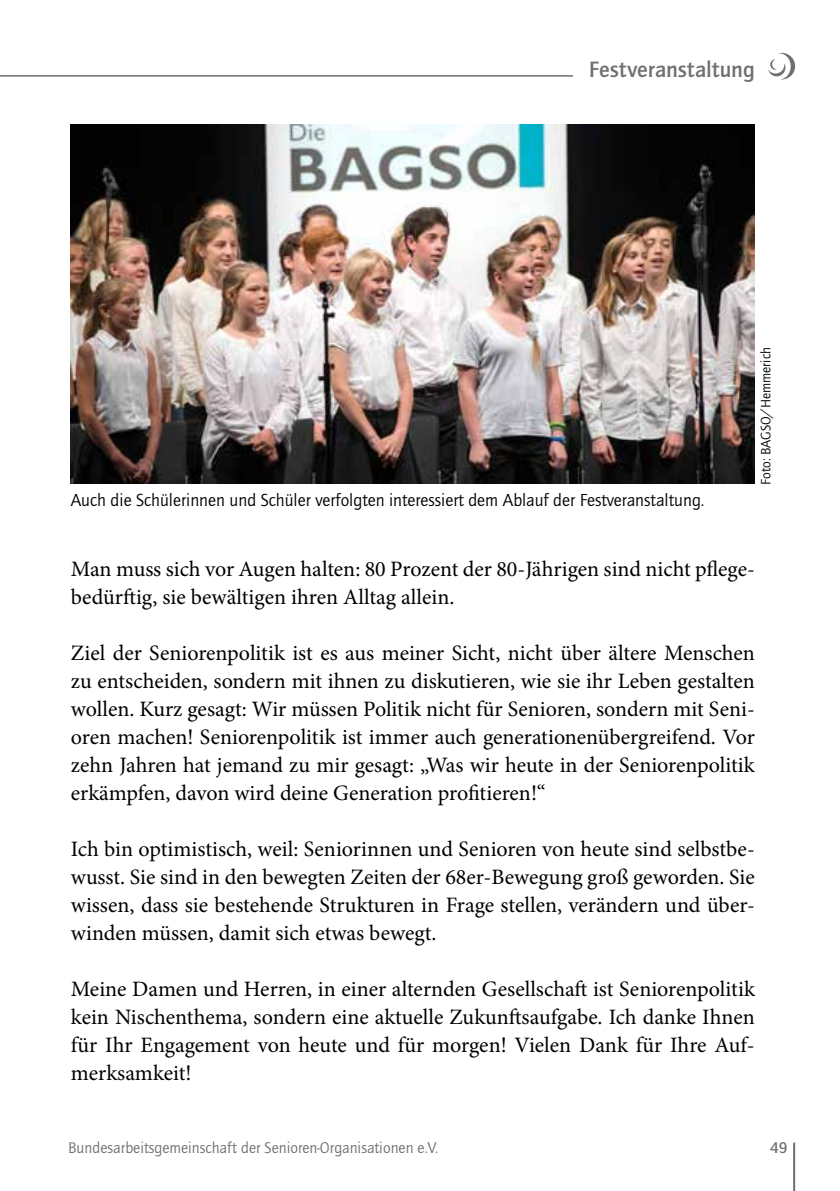
<style>
.page{position:relative;width:840px;height:1191px;background:#fff}
.page>*{position:absolute;margin:0;border:0;box-sizing:border-box;transform-origin:0 0}
.t1{font:500 23px "Quay Sans ITC Std";color:#706f6f}
.t2{font:22px/28px "Minion Pro";color:#000;text-align:justify}
.t3{font:18px "Quay Sans ITC Std";color:#000}
.t4{font:16px "Quay Sans ITC Std";color:#706f6f}
.t5{font:500 16px "Quay Sans ITC Std";color:#706f6f}
.t6{font:14px "Quay Sans ITC Std";color:#000}
</style>
<div class="page">
<hr style="left:792px;top:1142px;width:2px;height:49px;background:#706f6f">
<hr style="left:0;top:75px;width:754px;height:2px;background:#706f6f">
<svg style="left:768px;top:53px;width:26px;height:26px"></svg>
<div style="left:573px;top:60px;width:181px;height:29px;background:#fff"></div>
<img style="left:71px;top:125px;width:683px;height:358px">
<p class="t1" style="left:588px;top:56px;width:167px">Festveranstaltung</p>
<p class="t3" style="left:71px;top:490px;width:634px">Auch die Schülerinnen und Schüler verfolgten interessiert dem Ablauf der Festveranstaltung.</p>
<p class="t6" style="left:757px;top:485px;width:139px;rotate:-90deg">Foto: BAGSO/Hemmerich</p>
<p class="t2" style="left:71px;top:555px;width:685px">Man muss sich vor Augen halten: 80 Prozent der 80-Jährigen sind nicht pflege&shy;bedürftig, sie bewältigen ihren Alltag allein.</p>
<p class="t2" style="left:71px;top:639px;width:685px">Ziel der Seniorenpolitik ist es aus meiner Sicht, nicht über ältere Menschen zu entscheiden, sondern mit ihnen zu diskutieren, wie sie ihr Leben gestalten wollen. Kurz gesagt: Wir müssen Politik nicht für Senioren, sondern mit Seni&shy;oren machen! Seniorenpolitik ist immer auch generationenübergreifend. Vor zehn Jahren hat jemand zu mir gesagt: „Was wir heute in der Seniorenpolitik erkämpfen, davon wird deine Generation profitieren!“</p>
<p class="t2" style="left:71px;top:835px;width:685px">Ich bin optimistisch, weil: Seniorinnen und Senioren von heute sind selbstbe&shy;wusst. Sie sind in den bewegten Zeiten der 68er-Bewegung groß geworden. Sie wissen, dass sie bestehende Strukturen in Frage stellen, verändern und über&shy;winden müssen, damit sich etwas bewegt.</p>
<p class="t2" style="left:71px;top:975px;width:685px">Meine Damen und Herren, in einer alternden Gesellschaft ist Seniorenpolitik kein Nischenthema, sondern eine aktuelle Zukunftsaufgabe. Ich danke Ihnen für Ihr Engagement von heute und für morgen! Vielen Dank für Ihre Auf&shy;merksamkeit!</p>
<p class="t4" style="left:68px;top:1138px;width:371px">Bundesarbeitsgemeinschaft der Senioren-Organisationen e.V.</p>
<p class="t5" style="left:769px;top:1138px;width:19px">49</p>
</div>
